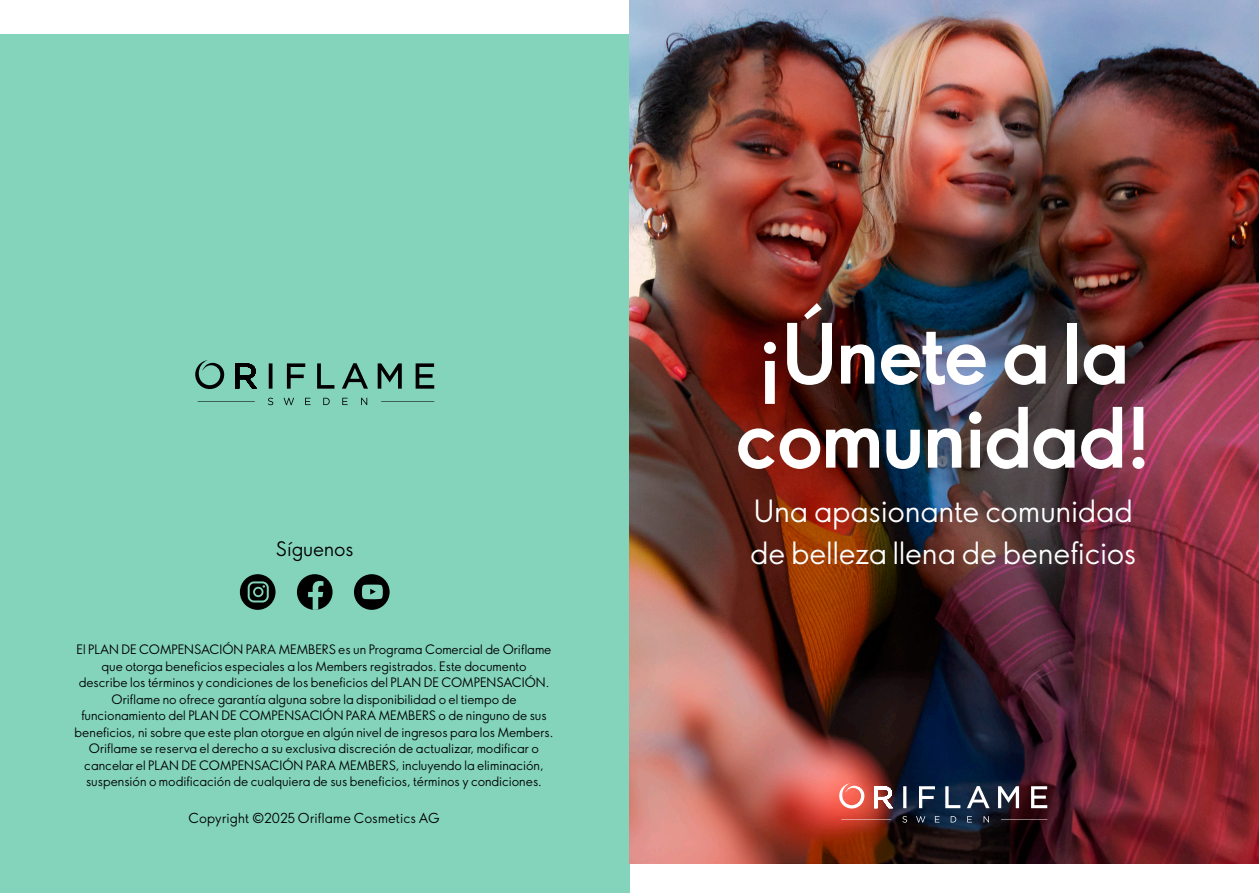
<style>
.page{position:relative;width:1259px;height:893px;background:#fff}
.page>*{position:absolute;margin:0;border:0;box-sizing:border-box;transform-origin:0 0}
.ACMSHeading{font:700 81px/84px "Oriflame Sans 2.0";letter-spacing:-.025em;color:#fff}
.BODY_TEXT{font:30px/42px "Oriflame Sans 2.0";color:#fff}
.t1{font:19.5px "Oriflame Sans 2.0";color:#000}
.BODY_TEXT-2{font:13.5px "Oriflame Sans 2.0";letter-spacing:.01em;color:#000}
.ACMSInformationText{font:12.75px/16.5px "Oriflame Sans 2.0";color:#000;text-align:center}
</style>
<div class="page">
<div style="left:0;top:34px;width:629px;height:859px;background:#83d4ba"></div>
<svg style="left:195px;top:360px;width:239px;height:45px"></svg>
<div style="left:354px;top:574px;width:35px;height:36px;background:#000;border-radius:50%"></div>
<svg style="left:362px;top:585px;width:21px;height:14px"></svg>
<div style="left:240px;top:574px;width:35px;height:36px;background:#000;border-radius:18px"></div>
<svg style="left:248px;top:581px;width:21px;height:21px"></svg>
<svg style="left:297px;top:574px;width:35px;height:36px"></svg>
<img style="left:629px;top:0;width:630px;height:863px">
<svg style="left:839px;top:783px;width:208px;height:40px;background:#624b55"></svg>
<p class="t1" style="left:276px;top:535px;width:79px">Síguenos</p>
<p class="ACMSInformationText" style="left:75px;top:641px;width:480px">El PLAN DE COMPENSACIÓN PARA MEMBERS es un Programa Comercial de Oriflame que otorga beneficios especiales a los Members registrados. Este documento<br>describe los términos y condiciones de los beneficios del PLAN DE COMPENSACIÓN.<br>Oriflame no ofrece garantía alguna sobre la disponibilidad o el tiempo de funcionamiento del PLAN DE COMPENSACIÓN PARA MEMBERS o de ninguno de sus beneficios, ni sobre que este plan otorgue en algún nivel de ingresos para los Members.<br>Oriflame se reserva el derecho a su exclusiva discreción de actualizar, modificar o cancelar el PLAN DE COMPENSACIÓN PARA MEMBERS, incluyendo la eliminación, suspensión o modificación de cualquiera de sus beneficios, términos y condiciones.</p>
<p class="BODY_TEXT-2" style="left:188px;top:808px;width:253px">Copyright ©2025 Oriflame Cosmetics AG</p>
<p class="ACMSHeading" style="left:734px;top:310px;width:418px">¡Únete a la comunidad!</p>
<p class="BODY_TEXT" style="left:750px;top:489px;width:388px">Una apasionante comunidad de belleza llena de beneficios</p>
</div>
